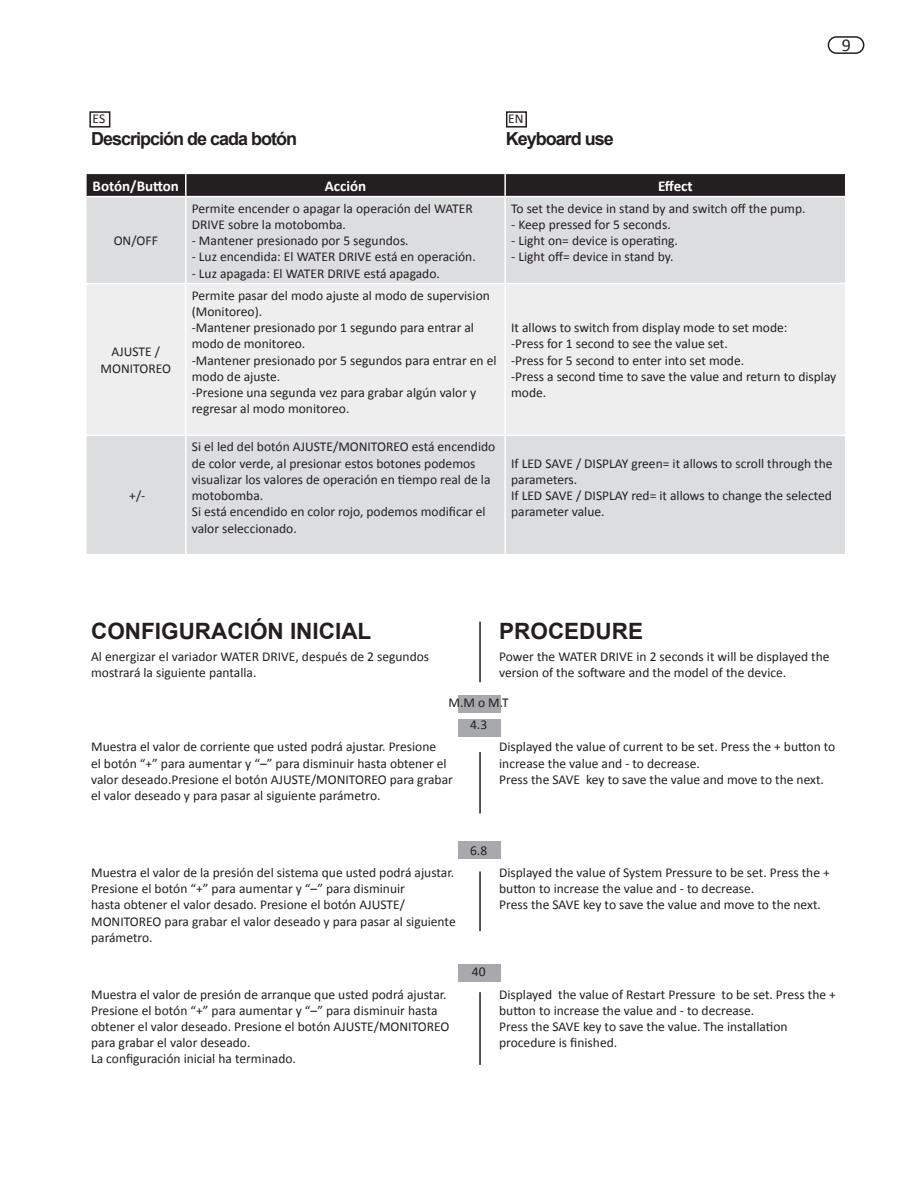
<style>
.page{position:relative;width:915px;height:1191px;background:#fff}
.page>*{position:absolute;margin:0;border:0;box-sizing:border-box;transform-origin:0 0}
.t1{font:700 22.5px "Arial";color:#231f20}
.t2{font:700 18px "Arial";letter-spacing:-.055em;color:#231f20}
.t3{font:18px "Calibri";color:#231f20}
.HEADDER_TXT{font:700 15px "Calibri";color:#fff}
.P_center{font:13.5px/16.2px "Calibri";color:#231f20}
</style>
<div class="page">
<div style="left:827px;top:36px;width:37px;height:18px;border:2px solid #231f20;border-radius:8px"></div>
<div style="left:458px;top:719px;width:42px;height:17px;background:#a8a9ad"></div>
<div style="left:458px;top:696px;width:42px;height:17px;background:#a8a9ad"></div>
<div style="left:458px;top:841px;width:42px;height:17px;background:#a8a9ad"></div>
<div style="left:458px;top:964px;width:42px;height:18px;background:#a8a9ad"></div>
<div style="left:87px;top:197px;width:757px;height:357px;background:#dcdddf"></div>
<div style="left:87px;top:284px;width:757px;height:150px;background:#eeeeef"></div>
<svg style="left:86px;top:173px;width:758px;height:23px;background:#2f2c2d"></svg>
<hr style="left:85px;top:283px;width:101px;height:1px;background:#fff">
<hr style="left:85px;top:434px;width:101px;height:2px;background:#fff">
<hr style="left:185px;top:197px;width:1px;height:86px;background:#fff">
<hr style="left:504px;top:197px;width:1px;height:86px;background:#fff">
<hr style="left:186px;top:283px;width:319px;height:1px;background:#fff">
<hr style="left:185px;top:284px;width:1px;height:150px;background:#fff">
<hr style="left:505px;top:283px;width:341px;height:1px;background:#fff">
<hr style="left:504px;top:284px;width:1px;height:150px;background:#fff">
<hr style="left:186px;top:434px;width:319px;height:2px;background:#fff">
<hr style="left:185px;top:436px;width:1px;height:118px;background:#fff">
<hr style="left:505px;top:434px;width:341px;height:2px;background:#fff">
<hr style="left:504px;top:436px;width:1px;height:118px;background:#fff">
<hr style="left:479px;top:992px;width:1px;height:73px;background:#231f20">
<hr style="left:479px;top:871px;width:1px;height:60px;background:#231f20">
<hr style="left:479px;top:752px;width:1px;height:61px;background:#231f20">
<hr style="left:479px;top:621px;width:1px;height:61px;background:#231f20">
<div style="left:89px;top:111px;width:21px;height:17px;border:2px solid #231f20"></div>
<div style="left:506px;top:111px;width:20px;height:17px;border:2px solid #231f20"></div>
<p class="P_center" style="left:93px;top:110px;width:14px">ES</p>
<p class="P_center" style="left:508px;top:110px;width:17px">EN</p>
<p class="t2" style="left:91px;top:127px;width:207px">Descripción de cada botón</p>
<p class="t2" style="left:506px;top:127px;width:109px">Keyboard use</p>
<p class="HEADDER_TXT" style="left:93px;top:175px;width:88px">Botón/Button</p>
<p class="HEADDER_TXT" style="left:324px;top:175px;width:43px">Acción</p>
<p class="HEADDER_TXT" style="left:657px;top:175px;width:36px">Effect</p>
<p class="P_center" style="left:114px;top:232px;width:46px">ON/OFF</p>
<p class="P_center" style="left:192px;top:200px;width:282px">Permite encender o apagar la operación del WATER<br>DRIVE sobre la motobomba.</p>
<p class="P_center" style="left:192px;top:232px;width:218px">- Mantener presionado por 5 segundos.</p>
<p class="P_center" style="left:192px;top:248px;width:285px">- Luz encendida: El WATER DRIVE está en operación.</p>
<p class="P_center" style="left:192px;top:265px;width:249px">- Luz apagada: El WATER DRIVE está apagado.</p>
<p class="P_center" style="left:511px;top:200px;width:296px">To set the device in stand by and switch off the pump.</p>
<p class="P_center" style="left:511px;top:216px;width:161px">- Keep pressed for 5 seconds.</p>
<p class="P_center" style="left:511px;top:232px;width:168px">- Light on= device is operating.</p>
<p class="P_center" style="left:511px;top:248px;width:164px">- Light off= device in stand by.</p>
<h2 class="t3" style="left:841px;top:32px;width:11px">9</h2>
<p class="P_center" style="left:101px;top:343px;width:72px;text-align:center">AJUSTE /<br>MONITOREO</p>
<p class="P_center" style="left:129px;top:487px;width:18px">+/-</p>
<p class="P_center" style="left:192px;top:287px;width:306px">Permite pasar del modo ajuste al modo de supervision (Monitoreo).<br>-Mantener presionado por 1 segundo para entrar al modo de monitoreo.<br>-Mantener presionado por 5 segundos para entrar en el modo de ajuste.<br>-Presione una segunda vez para grabar algún valor y regresar al modo monitoreo.</p>
<p class="P_center" style="left:192px;top:438px;width:305px">Si el led del botón AJUSTE/MONITOREO está encendido de color verde, al presionar estos botones podemos visualizar los valores de operación en tiempo real de la motobomba.<br>Si está encendido en color rojo, podemos modificar el valor seleccionado.</p>
<p class="P_center" style="left:511px;top:319px;width:326px">It allows to switch from display mode to set mode:<br>-Press for 1 second to see the value set.<br>-Press for 5 second to enter into set mode.<br>-Press a second time to save the value and return to display mode.</p>
<p class="P_center" style="left:511px;top:455px;width:323px">If LED SAVE / DISPLAY green= it allows to scroll through the parameters.<br>If LED SAVE / DISPLAY red= it allows to change the selected parameter value.</p>
<p class="t1" style="left:91px;top:616px;width:281px">CONFIGURACIÓN INICIAL</p>
<p class="t1" style="left:499px;top:616px;width:145px">PROCEDURE</p>
<p class="P_center" style="left:91px;top:648px;width:339px">Al energizar el variador WATER DRIVE, después de 2 segundos mostrará la siguiente pantalla.</p>
<p class="P_center" style="left:499px;top:648px;width:332px">Power the WATER DRIVE in 2 seconds it will be displayed the version of the software and the model of the device.</p>
<p class="P_center" style="left:448px;top:694px;width:62px">M.M o M.T</p>
<p class="P_center" style="left:470px;top:716px;width:19px">4.3</p>
<p class="P_center" style="left:91px;top:738px;width:363px">Muestra el valor de corriente que usted podrá ajustar. Presione<br>el botón “+” para aumentar y “–” para disminuir hasta obtener el valor deseado.Presione el botón AJUSTE/MONITOREO para grabar el valor deseado y para pasar al siguiente parámetro.</p>
<p class="P_center" style="left:499px;top:738px;width:337px">Displayed the value of current to be set. Press the + button to increase the value and - to decrease.<br>Press the SAVE key to save the value and move to the next.</p>
<p class="P_center" style="left:470px;top:842px;width:19px">6.8</p>
<p class="P_center" style="left:91px;top:864px;width:366px">Muestra el valor de la presión del sistema que usted podrá ajustar.<br>Presione el botón “+” para aumentar y “–” para disminuir<br>hasta obtener el valor desado. Presione el botón AJUSTE/ MONITOREO para grabar el valor deseado y para pasar al siguiente parámetro.</p>
<p class="P_center" style="left:499px;top:864px;width:332px">Displayed the value of System Pressure to be set. Press the + button to increase the value and - to decrease.<br>Press the SAVE key to save the value and move to the next.</p>
<p class="P_center" style="left:471px;top:963px;width:15px">40</p>
<p class="P_center" style="left:91px;top:985px;width:360px">Muestra el valor de presión de arranque que usted podrá ajustar.<br>Presione el botón “+” para aumentar y “–” para disminuir hasta obtener el valor deseado. Presione el botón AJUSTE/MONITOREO para grabar el valor deseado.<br>La configuración inicial ha terminado.</p>
<p class="P_center" style="left:499px;top:985px;width:338px">Displayed the value of Restart Pressure to be set. Press the + button to increase the value and - to decrease.<br>Press the SAVE key to save the value. The installation procedure is finished.</p>
</div>
